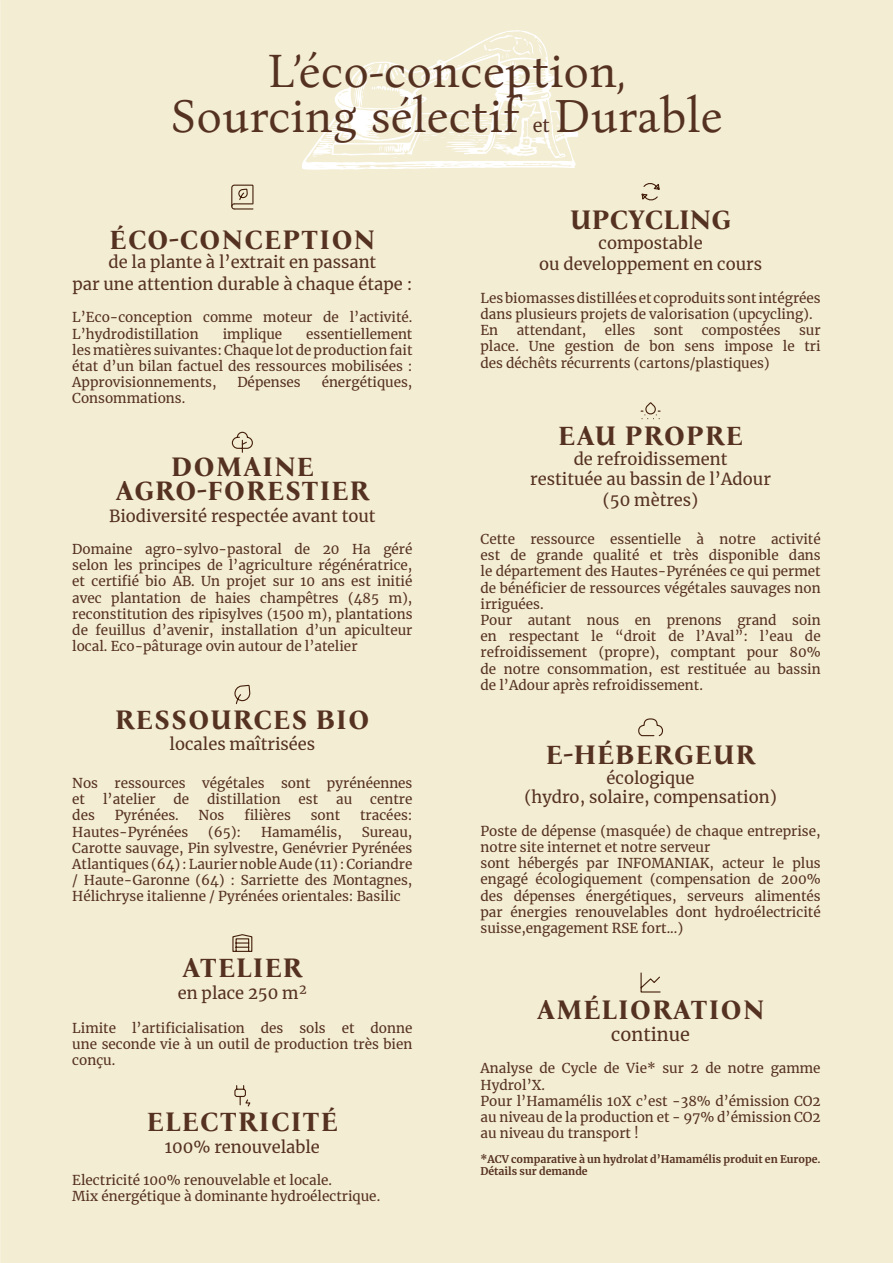
<style>
.page{position:relative;width:893px;height:1263px;background:#f3edd3}
.page>*{position:absolute;margin:0;border:0;box-sizing:border-box;transform-origin:0 0}
.t1{font:48px/45px "Bona Nova";color:#553121}
.t2{font:700 27px/24px "Bona Nova";letter-spacing:.04em;color:#553121;text-align:center}
.t3{font:18px "Merriweather";color:#553121}
.t4{font:16.5px/21.6px "Merriweather";color:#553121;text-align:center}
.t5{font:13.5px/16.2px "Merriweather";color:#553121}
.t6{font:700 10.5px/12px "Merriweather";color:#553121}
</style>
<div class="page">
<svg style="left:302px;top:30px;width:276px;height:140px"></svg>
<svg style="left:231px;top:184px;width:23px;height:26px"></svg>
<svg style="left:231px;top:431px;width:22px;height:22px"></svg>
<svg style="left:234px;top:684px;width:17px;height:21px"></svg>
<svg style="left:232px;top:934px;width:21px;height:18px"></svg>
<svg style="left:234px;top:1085px;width:17px;height:22px"></svg>
<svg style="left:641px;top:183px;width:19px;height:18px"></svg>
<svg style="left:640px;top:402px;width:21px;height:18px"></svg>
<svg style="left:638px;top:718px;width:25px;height:19px"></svg>
<svg style="left:640px;top:972px;width:21px;height:21px"></svg>
<h1 class="t1" style="left:170px;top:49px;width:457px;text-indent:97px">L’éco-conception,<br>Sourcing sélectif</h1>
<h1 class="t1" style="left:554px;top:94px;width:170px">Durable</h1>
<h3 class="t3" style="left:533px;top:113px;width:19px">et</h3>
<h2 class="t2" style="left:110px;top:228px;width:92px">ÉCO-CONC</h2>
<h2 class="t2" style="left:264px;top:228px;width:89px">EPTION</h2>
<p class="t4" style="left:72px;top:251px;width:341px">de la plante à l’extrait en passant<br>par une attention durable à chaque étape :</p>
<p class="t5" style="left:72px;top:309px;width:342px">L’Eco-conception comme moteur de l’activité.<br>L’hydrodistillation</p>
<p class="t5" style="left:72px;top:325px;width:342px;text-align:justify;text-indent:234px">essentiellement les matières suivantes: Chaque lot de production fait état d’un bilan factuel des ressources mobilisées :<br>Approvisionnements,</p>
<p class="t5" style="left:223px;top:325px;width:61px">implique</p>
<p class="t5" style="left:237px;top:374px;width:65px">Dépenses</p>
<p class="t5" style="left:322px;top:374px;width:92px">énergétiques,</p>
<p class="t5" style="left:72px;top:390px;width:115px">Consommations.</p>
<h2 class="t2" style="left:115px;top:455px;width:255px">DOMAINE<br>AGRO-FORESTIER</h2>
<p class="t4" style="left:109px;top:504px;width:268px">Biodiversité respectée avant tout</p>
<p class="t5" style="left:72px;top:541px;width:342px;text-align:justify">Domaine agro-sylvo-pastoral de 20 Ha géré selon les principes de l’agriculture régénératrice, et certifié bio AB. Un projet sur 10 ans est initié avec plantation de haies champêtres (485 m), reconstitution des ripisylves (1500 m), plantations de feuillus d’avenir, installation d’un apiculteur local. Eco-pâturage ovin autour de l’atelier</p>
<h2 class="t2" style="left:115px;top:708px;width:219px">RESSOURCES BIO</h2>
<p class="t4" style="left:170px;top:733px;width:147px">locales maîtrisées</p>
<p class="t5" style="left:72px;top:775px;width:342px">Nos ressources végétales sont pyrénéennes et</p>
<p class="t5" style="left:103px;top:791px;width:54px">l’atelier</p>
<p class="t5" style="left:174px;top:791px;width:17px">de</p>
<p class="t5" style="left:207px;top:791px;width:75px">distillation</p>
<p class="t5" style="left:299px;top:791px;width:21px">est</p>
<p class="t5" style="left:336px;top:791px;width:18px">au</p>
<p class="t5" style="left:370px;top:791px;width:44px">centre</p>
<p class="t5" style="left:72px;top:807px;width:24px">des</p>
<p class="t5" style="left:115px;top:807px;width:66px">Pyrénées.</p>
<p class="t5" style="left:199px;top:807px;width:27px">Nos</p>
<p class="t5" style="left:244px;top:807px;width:48px">filières</p>
<p class="t5" style="left:311px;top:807px;width:31px">sont</p>
<p class="t5" style="left:360px;top:807px;width:54px">tracées:</p>
<p class="t5" style="left:72px;top:823px;width:117px">Hautes-Pyrénées</p>
<p class="t5" style="left:208px;top:823px;width:35px">(65):</p>
<p class="t5" style="left:261px;top:823px;width:82px">Hamamélis,</p>
<p class="t5" style="left:72px;top:823px;width:342px;text-align:justify;text-indent:289px">Sureau, Carotte sauvage, Pin sylvestre, Genévrier Pyrénées Atlantiques (64) : Laurier noble Aude (11) : Coriandre / Haute-Garonne (64) : Sarriette des Montagnes, Hélichryse italienne / Pyrénées orientales: Basilic</p>
<h2 class="t2" style="left:182px;top:956px;width:122px">ATELIER</h2>
<p class="t4" style="left:178px;top:981px;width:131px">en place 250 m²</p>
<p class="t5" style="left:72px;top:1019px;width:342px;text-align:justify">Limite l’artificialisation des sols et donne une seconde vie à un outil de production très bien conçu.</p>
<h2 class="t2" style="left:147px;top:1111px;width:192px">ELECTRICITÉ</h2>
<p class="t4" style="left:165px;top:1135px;width:157px">100% renouvelable</p>
<p class="t5" style="left:72px;top:1172px;width:309px">Electricité 100% renouvelable et locale.<br>Mix énergétique à dominante hydroélectrique.</p>
<h2 class="t2" style="left:570px;top:208px;width:162px">UPCYCLING</h2>
<p class="t4" style="left:539px;top:232px;width:224px">compostable<br>ou developpement en cours</p>
<p class="t5" style="left:480px;top:289px;width:342px">Les biomasses distillées et coproduits sont intégrées dans plusieurs projets de valorisation (upcycling).<br>En</p>
<p class="t5" style="left:517px;top:322px;width:71px">attendant,</p>
<p class="t5" style="left:605px;top:322px;width:32px">elles</p>
<p class="t5" style="left:654px;top:322px;width:31px">sont</p>
<p class="t5" style="left:702px;top:322px;width:81px">compostées</p>
<p class="t5" style="left:480px;top:322px;width:342px;text-align:justify;text-indent:319px">sur place. Une gestion de bon sens impose le tri des déchêts récurrents (cartons/plastiques)</p>
<h2 class="t2" style="left:558px;top:424px;width:186px">EAU PROPRE</h2>
<p class="t4" style="left:530px;top:448px;width:242px;line-height:19.8px">de refroidissement<br>restituée au bassin de l’Adour</p>
<p class="t4" style="left:603px;top:489px;width:97px">(50 mètres)</p>
<p class="t5" style="left:480px;top:531px;width:342px">Cette ressource essentielle à notre activité est de grande qualité et très disponible dans le département des Hautes-Pyrénées ce qui permet de bénéficier de ressources végétales sauvages non irriguées.<br>Pour autant nous en prenons grand soin en respectant le “droit de l’Aval”: l’eau de refroidissement (propre), comptant pour 80% de notre consommation, est restituée au bassin de l’Adour après refroidissement.</p>
<h2 class="t2" style="left:546px;top:743px;width:211px">E-HÉBERGEUR</h2>
<p class="t4" style="left:524px;top:767px;width:254px;line-height:19.8px">écologique<br>(hydro, solaire, compensation)</p>
<p class="t5" style="left:480px;top:822px;width:342px">Poste de dépense (masquée) de chaque entreprise, notre site internet et notre serveur<br>sont hébergés par INFOMANIAK, acteur le plus engagé écologiquement (compensation de 200% des dépenses énergétiques, serveurs alimentés par énergies renouvelables dont hydroélectricité suisse,engagement RSE fort...)</p>
<h2 class="t2" style="left:537px;top:999px;width:229px">AMÉLIORATION</h2>
<h3 class="t3" style="left:611px;top:1022px;width:80px">continue</h3>
<p class="t5" style="left:480px;top:1060px;width:342px">Analyse de Cycle de Vie* sur 2 de notre gamme Hydrol’X.<br>Pour l’Hamamélis 10X c’est -38% d’émission CO2 au niveau de la production et - 97% d’émission CO2 au niveau du transport !</p>
<p class="t6" style="left:480px;top:1153px;width:342px">*ACV comparative à un hydrolat d’Hamamélis produit en Europe.<br>Détails sur demande</p>
</div>
